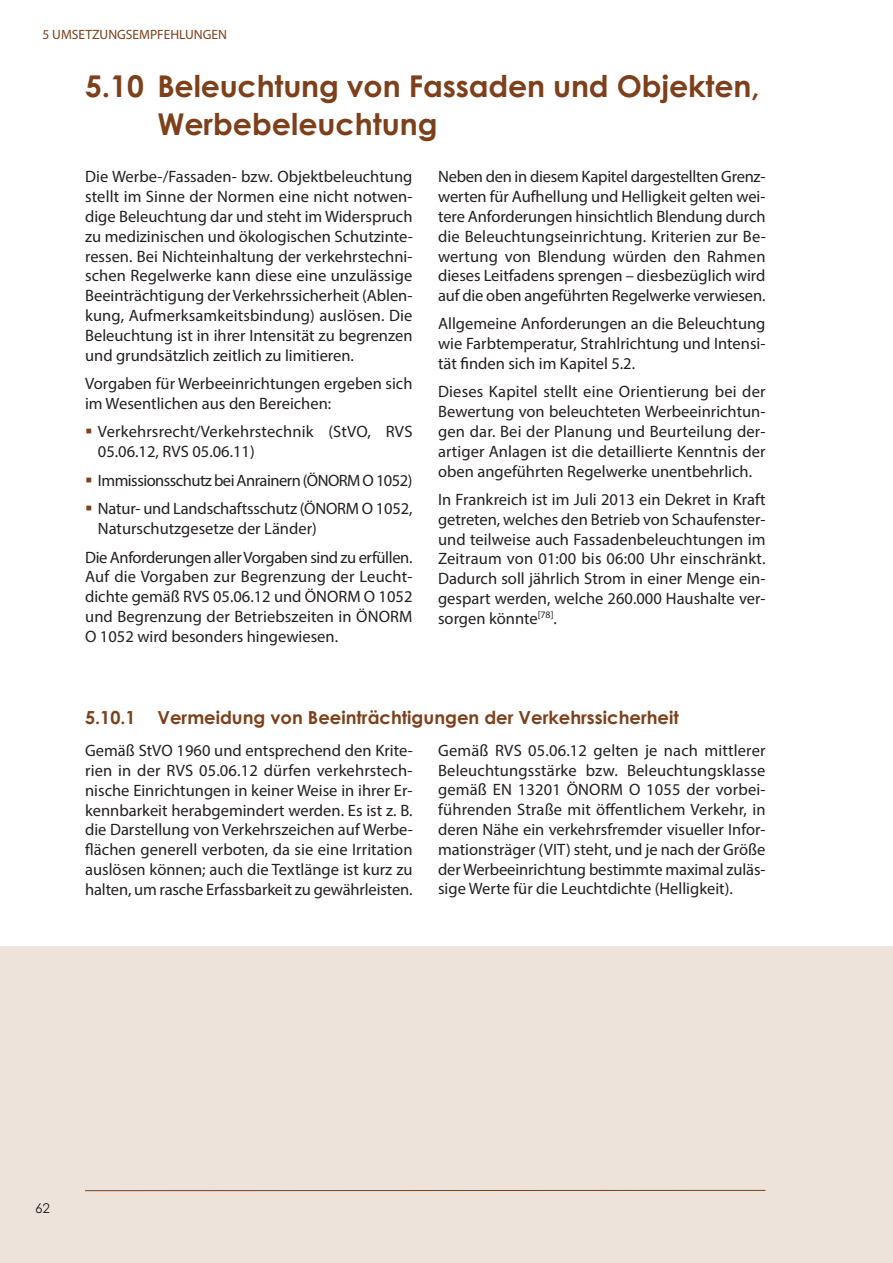
<style>
.page{position:relative;width:893px;height:1263px;background:#fff}
.page>*{position:absolute;margin:0;border:0;box-sizing:border-box;transform-origin:0 0}
.t1{font:700 30px/37.5px "Century Gothic";letter-spacing:-.005em;color:#7d401a}
.t2{font:700 18px "Century Gothic";color:#7d401a}
.t3{font:16.5px/19.8px "Myriad Pro";color:#231f20;text-align:justify}
.t4{font:16.5px "Myriad Pro";letter-spacing:-.03em;color:#231f20}
.t5{font:13.5px "Myriad Pro";color:#7d401a}
.t6{font:13.5px "Century Gothic";color:#231f20}
.s1{color:#7d401a}
</style>
<div class="page">
<div style="left:0;top:946px;width:893px;height:317px;background:#ede3da"></div>
<hr style="left:85px;top:1190px;width:680px;height:1px;background:#7d401a">
<p class="t5" style="left:43px;top:30px;width:186px">5 UMSETZUNGSEMPFEHLUNGEN</p>
<h1 class="t1" style="left:157px;top:68px;width:604px;text-indent:-72px">5.10 Beleuchtung von Fassaden und Objekten,<br>Werbebeleuchtung</h1>
<p class="t3" style="left:438px;top:168px;width:329px">Neben den in diesem Kapitel dargestellten Grenz&shy;werten für Aufhellung und Helligkeit gelten wei&shy;tere Anforderungen hinsichtlich Blendung durch die Beleuchtungseinrichtung. Kriterien zur Be&shy;wertung von Blendung würden den Rahmen dieses Leitfadens sprengen – diesbezüglich wird auf die oben angeführten Regelwerke verwiesen.</p>
<p class="t3" style="left:438px;top:315px;width:329px">Allgemeine Anforderungen an die Beleuchtung wie Farbtemperatur, Strahlrichtung und Intensi&shy;tät finden sich im Kapitel 5.2.</p>
<p class="t3" style="left:438px;top:383px;width:329px">Dieses Kapitel stellt eine Orientierung bei der Bewertung von beleuchteten Werbeeinrichtun&shy;gen dar. Bei der Planung und Beurteilung der&shy;artiger Anlagen ist die detaillierte Kenntnis der oben angeführten Regelwerke unentbehrlich.</p>
<p class="t3" style="left:438px;top:491px;width:329px">In Frankreich ist im Juli 2013 ein Dekret in Kraft getreten, welches den Betrieb von Schaufenster&shy;und teilweise auch Fassadenbeleuchtungen im Zeitraum von 01:00 bis 06:00 Uhr einschränkt.<br>Dadurch soll jährlich Strom in einer Menge ein&shy;gespart werden, welche 260.000 Haushalte ver&shy;sorgen könnte<sup>[78]</sup>.</p>
<p class="t3" style="left:85px;top:168px;width:329px">Die Werbe-/Fassaden- bzw. Objektbeleuchtung stellt im Sinne der Normen eine nicht notwen&shy;dige Beleuchtung dar und steht im Widerspruch zu medizinischen und ökologischen Schutzinte&shy;ressen. Bei Nichteinhaltung der verkehrstechni&shy;schen Regelwerke kann diese eine unzulässige Beeinträchtigung der Verkehrssicherheit (Ablen&shy;kung, Aufmerksamkeitsbindung) auslösen. Die Beleuchtung ist in ihrer Intensität zu begrenzen und grundsätzlich zeitlich zu limitieren.</p>
<p class="t3" style="left:85px;top:375px;width:329px">Vorgaben für Werbeeinrichtungen ergeben sich im Wesentlichen aus den Bereichen:</p>
<p class="t3" style="left:98px;top:423px;width:316px;text-indent:-13px"><span class="s1">▪</span> Verkehrsrecht/Verkehrstechnik (StVO, RVS<br>05.06.12, RVS 05.06.11)</p>
<p class="t4" style="left:85px;top:474px;width:329px"><span class="s1">▪</span> Immissionsschutz bei Anrainern (ÖNORM O 1052)</p>
<p class="t3" style="left:98px;top:500px;width:316px;text-indent:-13px"><span class="s1">▪</span> Natur- und Landschaftsschutz (ÖNORM O 1052,<br>Naturschutzgesetze der Länder)</p>
<p class="t3" style="left:85px;top:548px;width:329px">Die Anforderungen allerVorgaben sind zu erfüllen.<br>Auf die Vorgaben zur Begrenzung der Leucht&shy;dichte gemäß RVS 05.06.12 und ÖNORM O 1052 und Begrenzung der Betriebszeiten in ÖNORM O 1052 wird besonders hingewiesen.</p>
<p class="t2" style="left:85px;top:707px;width:595px">5.10.1 Vermeidung von Beeinträchtigungen der Verkehrssicherheit</p>
<p class="t3" style="left:438px;top:742px;width:329px">Gemäß RVS 05.06.12 gelten je nach mittlerer Beleuchtungsstärke bzw. Beleuchtungsklasse gemäß EN 13201 ÖNORM O 1055 der vorbei&shy;führenden Straße mit öffentlichem Verkehr, in deren Nähe ein verkehrsfremder visueller Infor&shy;mationsträger (VIT) steht, und je nach der Größe derWerbeeinrichtung bestimmte maximal zuläs&shy;sige Werte für die Leuchtdichte (Helligkeit).</p>
<p class="t3" style="left:85px;top:742px;width:329px">Gemäß StVO 1960 und entsprechend den Krite&shy;rien in der RVS 05.06.12 dürfen verkehrstech&shy;nische Einrichtungen in keiner Weise in ihrer Er&shy;kennbarkeit herabgemindert werden. Es ist z. B. die Darstellung von Verkehrszeichen auf Werbe&shy;flächen generell verboten, da sie eine Irritation auslösen können; auch die Textlänge ist kurz zu halten, um rasche Erfassbarkeit zu gewährleisten.</p>
<p class="t6" style="left:35px;top:1200px;width:16px">62</p>
</div>
